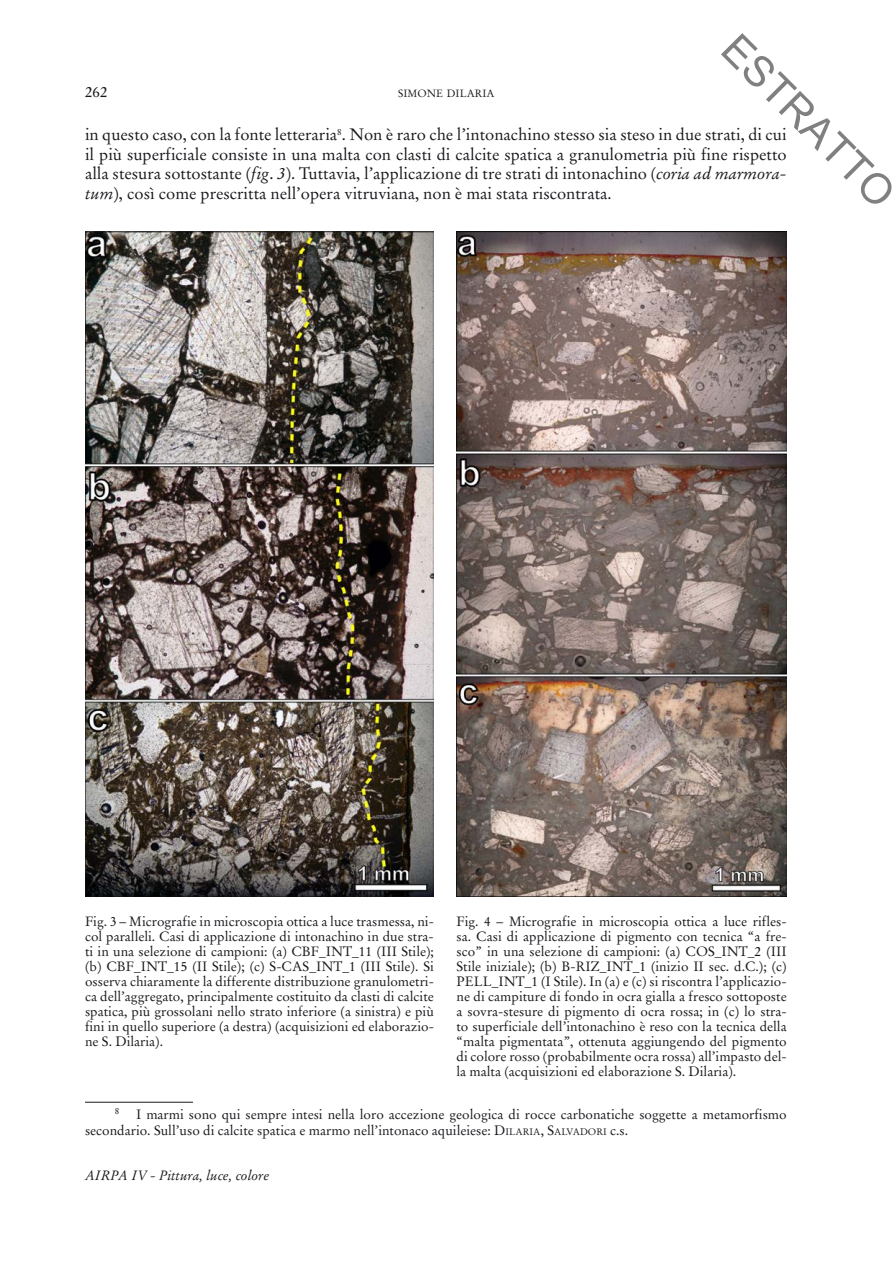
<style>
.page{position:relative;width:893px;height:1263px;background:#fff}
.page>*{position:absolute;margin:0;border:0;box-sizing:border-box;transform-origin:0 0}
.t1{font:42px "Arial";color:#808080}
.t2{font:16.5px/19.5px "Stempel Garamond";color:#1a171c;text-align:justify}
.t3{font:15px "Stempel Garamond";color:#1a171c}
.t4{font:13.5px/15px "Stempel Garamond";color:#1a171c;text-align:justify}
.t5{font:italic 13.5px "Stempel Garamond";color:#1a171c}
.t6{font:10.5px "Stempel Garamond";color:#1a171c}
.s1{font-style:italic}
.s2{font-style:inherit}
.s3{font-size:9.45px}
</style>
<div class="page">
<hr style="left:85px;top:1102px;width:108px;height:1px;background:#1a171c">
<img style="left:85px;top:231px;width:349px;height:665px">
<img style="left:456px;top:231px;width:331px;height:665px">
<h1 class="t1" style="left:749px;top:21px;width:226px;rotate:45deg">ESTRATTO</h1>
<p class="t3" style="left:85px;top:83px;width:24px">262</p>
<p class="t6" style="left:398px;top:87px;width:98px">SIMONE DILARIA</p>
<p class="t2" style="left:85px;top:125px;width:703px">in questo caso, con la fonte letteraria<sup>8</sup>. Non è raro che l’intonachino stesso sia steso in due strati, di cui il più superficiale consiste in una malta con clasti di calcite spatica a granulometria più fine rispetto alla stesura sottostante (<span class="s1">fig</span>. <span class="s1">3</span>). Tuttavia, l’applicazione di tre strati di intonachino (<span class="s1">coria ad marmora&shy;tum</span>), così come prescritta nell’opera vitruviana, non è mai stata riscontrata.</p>
<p class="t4" style="left:85px;top:914px;width:350px">Fig. 3 – Micrografie in microscopia ottica a luce trasmessa, ni&shy;col paralleli. Casi di applicazione di intonachino in due stra&shy;ti in una selezione di campioni: (a) CBF_INT_11 (III Stile); (b) CBF_INT_15 (II Stile); (c) S-CAS_INT_1 (III Stile). Si osserva chiaramente la differente distribuzione granulometri&shy;ca dell’aggregato, principalmente costituito da clasti di calcite spatica, più grossolani nello strato inferiore (a sinistra) e più fini in quello superiore (a destra) (acquisizioni ed elaborazio&shy;ne S. Dilaria).</p>
<p class="t4" style="left:456px;top:914px;width:332px">Fig. 4 – Micrografie in microscopia ottica a luce rifles&shy;sa. Casi di applicazione di pigmento con tecnica “a fre&shy;sco” in una selezione di campioni: (a) COS_INT_2 (III Stile iniziale); (b) B-RIZ_INT_1 (inizio II sec. d.C.); (c)<br>PELL_INT_1 (I Stile). In (a) e (c) si riscontra l’applicazio&shy;ne di campiture di fondo in ocra gialla a fresco sottoposte a sovra-stesure di pigmento di ocra rossa; in (c) lo stra&shy;to superficiale dell’intonachino è reso con la tecnica della “malta pigmentata”, ottenuta aggiungendo del pigmento di colore rosso (probabilmente ocra rossa) all’impasto del&shy;la malta (acquisizioni ed elaborazione S. Dilaria).</p>
<p class="t4" style="left:85px;top:1106px;width:703px;line-height:16.2px;text-indent:30px"><sup>8</sup> I marmi sono qui sempre intesi nella loro accezione geologica di rocce carbonatiche soggette a metamorfismo secondario. Sull’uso di calcite spatica e marmo nell’intonaco aquileiese: <span class="s2">D</span><span class="s3">ILARIA</span><span class="s2">, S</span><span class="s3">ALVADORI</span> c.s.</p>
<p class="t5" style="left:85px;top:1167px;width:186px">AIRPA IV - Pittura, luce, colore</p>
</div>
